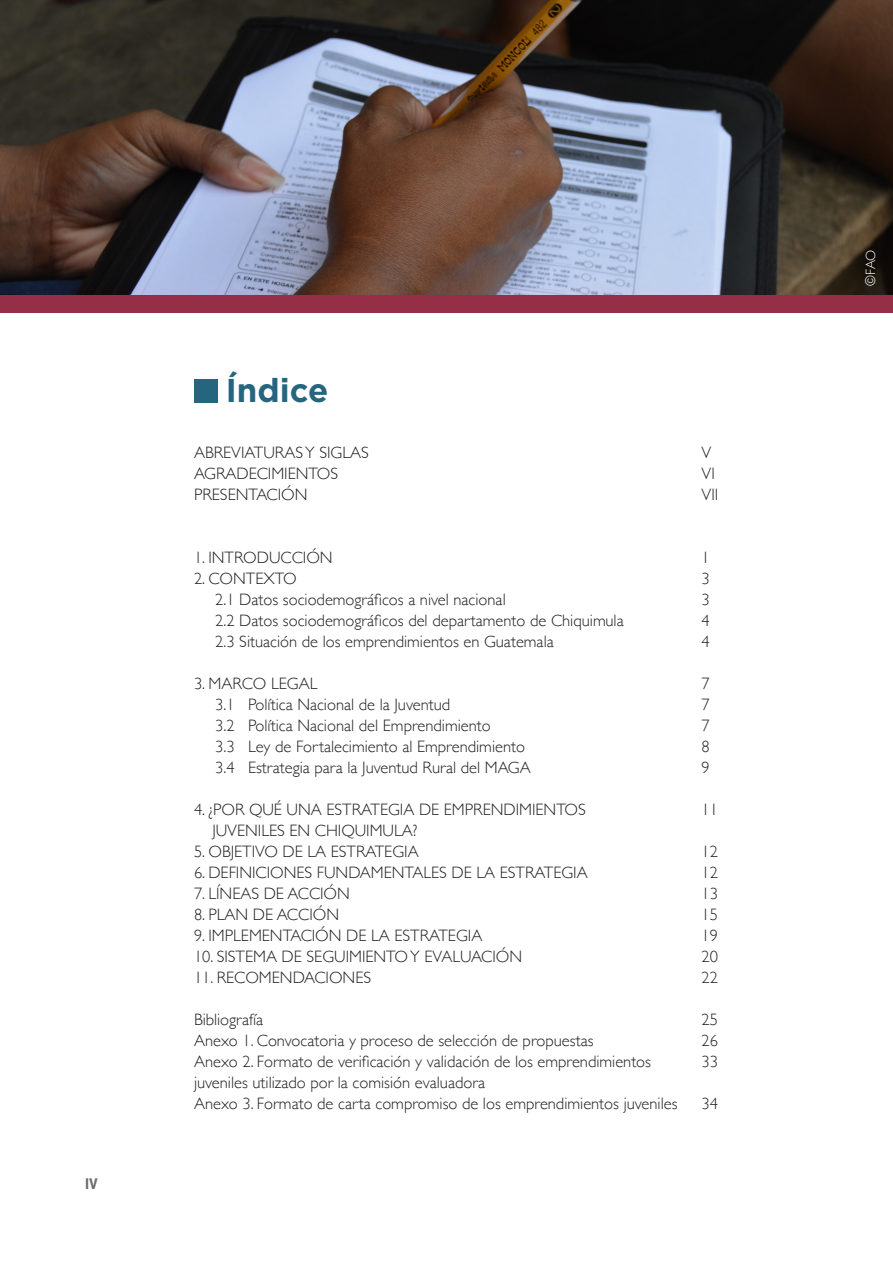
<style>
.page{position:relative;width:893px;height:1263px;background:#fff}
.page>*{position:absolute;margin:0;border:0;box-sizing:border-box;transform-origin:0 0}
.t1{font:700 33px "Gotham";color:#25657e}
.t2{font:300 16.5px/21px "Gill Sans";color:#231f20}
.t3{font:700 15px "Roboto Condensed";color:#6c6d70}
.t4{font:300 13.5px "Gill Sans";color:#fff}
</style>
<div class="page">
<img style="left:0;top:0;width:893px;height:295px">
<div style="left:0;top:295px;width:893px;height:17px;background:#962e47"></div>
<div style="left:195px;top:379px;width:23px;height:23px;background:#25657e"></div>
<p class="t3" style="left:85px;top:1173px;width:14px">IV</p>
<p class="t1" style="left:226px;top:371px;width:104px">Índice</p>
<p class="t2" style="left:194px;top:441px;width:176px">ABREVIATURAS Y SIGLAS</p>
<p class="t2" style="left:194px;top:462px;width:146px">AGRADECIMIENTOS</p>
<p class="t2" style="left:194px;top:483px;width:115px">PRESENTACIÓN</p>
<p class="t2" style="left:194px;top:546px;width:140px">1. INTRODUCCIÓN</p>
<p class="t2" style="left:194px;top:567px;width:104px">2. CONTEXTO</p>
<p class="t2" style="left:215px;top:588px;width:292px">2.1 Datos sociodemográficos a nivel nacional</p>
<p class="t2" style="left:215px;top:609px;width:410px">2.2 Datos sociodemográficos del departamento de Chiquimula</p>
<p class="t2" style="left:215px;top:630px;width:340px">2.3 Situación de los emprendimientos en Guatemala</p>
<p class="t2" style="left:194px;top:672px;width:125px">3. MARCO LEGAL</p>
<p class="t2" style="left:215px;top:693px;width:236px">3.1 Política Nacional de la Juventud</p>
<p class="t2" style="left:215px;top:714px;width:277px">3.2 Política Nacional del Emprendimiento</p>
<p class="t2" style="left:215px;top:735px;width:311px">3.3 Ley de Fortalecimiento al Emprendimiento</p>
<p class="t2" style="left:215px;top:756px;width:317px">3.4 Estrategia para la Juventud Rural del MAGA</p>
<p class="t2" style="left:194px;top:798px;width:393px">4. ¿POR QUÉ UNA ESTRATEGIA DE EMPRENDIMIENTOS</p>
<p class="t2" style="left:212px;top:819px;width:207px">JUVENILES EN CHIQUIMULA?</p>
<p class="t2" style="left:194px;top:840px;width:226px">5. OBJETIVO DE LA ESTRATEGIA</p>
<p class="t2" style="left:194px;top:861px;width:395px">6. DEFINICIONES FUNDAMENTALES DE LA ESTRATEGIA</p>
<p class="t2" style="left:194px;top:882px;width:157px">7. LÍNEAS DE ACCIÓN</p>
<p class="t2" style="left:194px;top:903px;width:147px">8. PLAN DE ACCIÓN</p>
<p class="t2" style="left:194px;top:924px;width:290px">9. IMPLEMENTACIÓN DE LA ESTRATEGIA</p>
<p class="t2" style="left:194px;top:945px;width:330px">10. SISTEMA DE SEGUIMIENTO Y EVALUACIÓN</p>
<p class="t2" style="left:194px;top:966px;width:179px">11. RECOMENDACIONES</p>
<p class="t2" style="left:194px;top:1008px;width:71px">Bibliografía</p>
<p class="t2" style="left:194px;top:1029px;width:401px">Anexo 1. Convocatoria y proceso de selección de propuestas</p>
<p class="t2" style="left:194px;top:1050px;width:459px">Anexo 2. Formato de verificación y validación de los emprendimientos juveniles utilizado por la comisión evaluadora</p>
<p class="t2" style="left:194px;top:1092px;width:485px">Anexo 3. Formato de carta compromiso de los emprendimientos juveniles</p>
<p class="t2" style="left:702px;top:441px;width:11px">V</p>
<p class="t2" style="left:702px;top:462px;width:15px">VI</p>
<p class="t2" style="left:702px;top:483px;width:18px">VII</p>
<p class="t2" style="left:702px;top:546px;width:10px">1</p>
<p class="t2" style="left:702px;top:567px;width:10px">3</p>
<p class="t2" style="left:702px;top:588px;width:10px">3</p>
<p class="t2" style="left:702px;top:609px;width:10px">4</p>
<p class="t2" style="left:702px;top:630px;width:10px">4</p>
<p class="t2" style="left:702px;top:672px;width:10px">7</p>
<p class="t2" style="left:702px;top:693px;width:10px">7</p>
<p class="t2" style="left:702px;top:714px;width:10px">7</p>
<p class="t2" style="left:702px;top:735px;width:10px">8</p>
<p class="t2" style="left:702px;top:756px;width:10px">9</p>
<p class="t2" style="left:702px;top:798px;width:18px">11</p>
<p class="t2" style="left:702px;top:840px;width:18px">12</p>
<p class="t2" style="left:702px;top:861px;width:18px">12</p>
<p class="t2" style="left:702px;top:882px;width:18px">13</p>
<p class="t2" style="left:702px;top:903px;width:18px">15</p>
<p class="t2" style="left:702px;top:924px;width:18px">19</p>
<p class="t2" style="left:702px;top:945px;width:18px">20</p>
<p class="t2" style="left:702px;top:966px;width:18px">22</p>
<p class="t2" style="left:702px;top:1008px;width:18px">25</p>
<p class="t2" style="left:702px;top:1029px;width:18px">26</p>
<p class="t2" style="left:702px;top:1050px;width:18px">33</p>
<p class="t2" style="left:702px;top:1092px;width:18px">34</p>
<p class="t4" style="left:860px;top:286px;width:37px;rotate:-90deg">©FAO</p>
</div>
